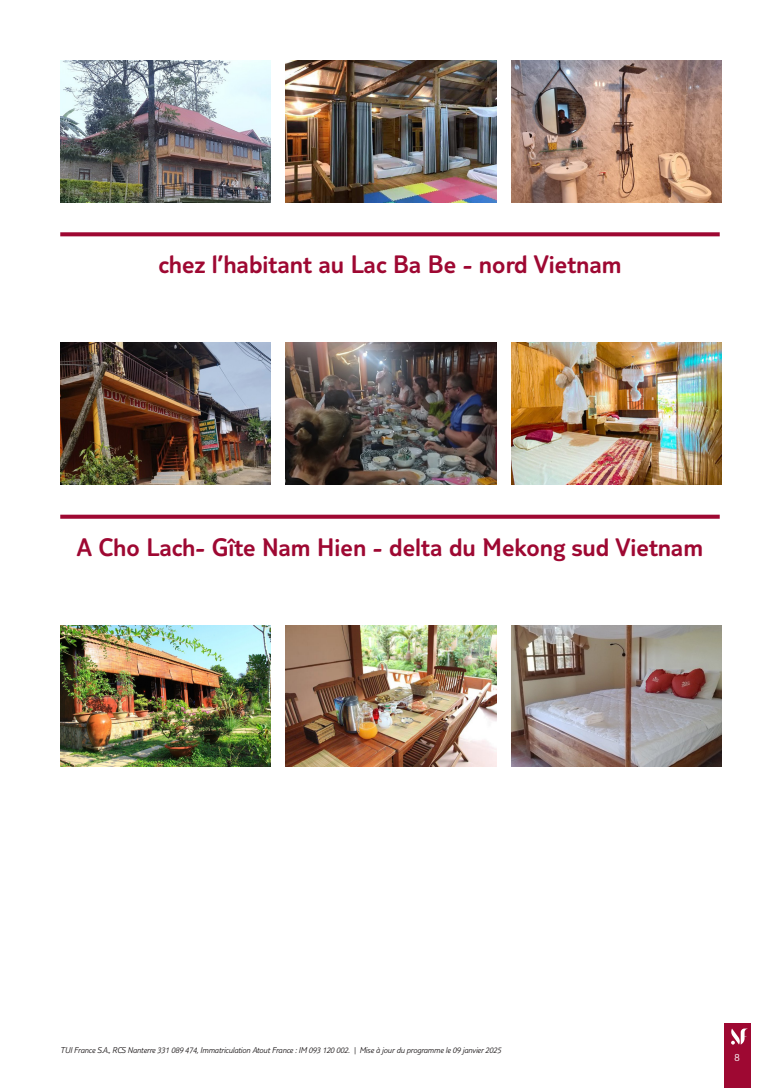
<style>
.page{position:relative;width:780px;height:1088px;background:#fff}
.page>*{position:absolute;margin:0;border:0;box-sizing:border-box;transform-origin:0 0}
.t1{font:300 26.25px "TUI Type";color:#9e0832}
.t2{font:300 11.25px "TUI Type";color:#fff}
.t3{font:italic 300 8.75px "TUI Type";letter-spacing:-.02em;color:#231f20}
</style>
<div class="page">
<div style="left:724px;top:1023px;width:26px;height:65px;background:#9e0832"></div>
<svg style="left:731px;top:1028px;width:17px;height:16px"></svg>
<svg style="left:60px;top:232px;width:659px;height:4px;background:#a51a41"></svg>
<svg style="left:60px;top:515px;width:659px;height:4px;background:#a4173f"></svg>
<img style="left:60px;top:60px;width:210px;height:142px">
<img style="left:286px;top:60px;width:210px;height:142px">
<img style="left:511px;top:60px;width:210px;height:142px">
<img style="left:60px;top:343px;width:210px;height:141px">
<img style="left:286px;top:343px;width:210px;height:141px">
<img style="left:511px;top:343px;width:210px;height:141px">
<img style="left:60px;top:625px;width:210px;height:142px">
<img style="left:286px;top:625px;width:210px;height:142px">
<img style="left:511px;top:625px;width:210px;height:142px">
<h1 class="t1" style="left:158px;top:249px;width:464px">chez l’habitant au Lac Ba Be - nord Vietnam</h1>
<h1 class="t1" style="left:77px;top:532px;width:627px">A Cho Lach- Gîte Nam Hien - delta du Mekong sud Vietnam</h1>
<p class="t3" style="left:60px;top:1045px;width:442px">TUI France S.A., RCS Nanterre 331 089 474, Immatriculation Atout France : IM 093 120 002. | Mise à jour du programme le 09 janvier 2025</p>
<p class="t2" style="left:734px;top:1050px;width:7px">8</p>
</div>
